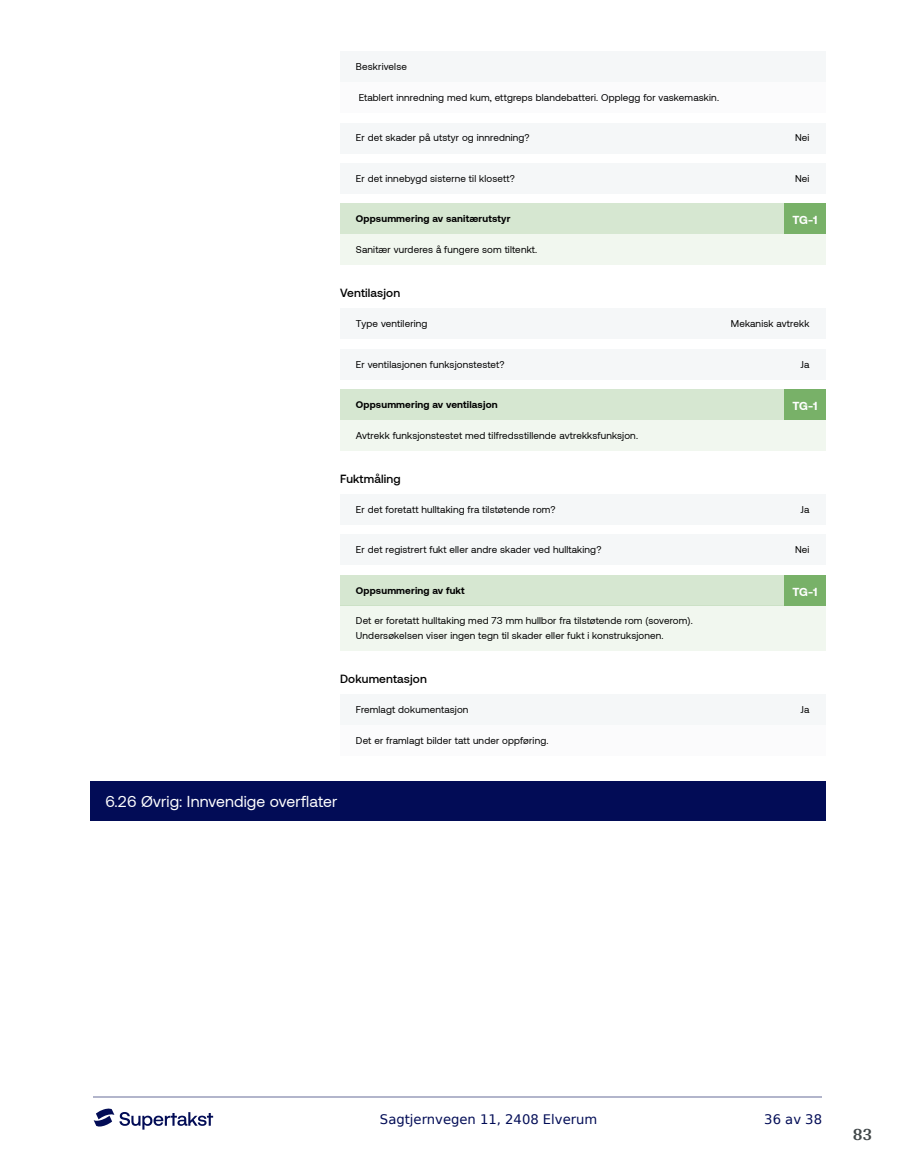
<style>
.page{position:relative;width:915px;height:1172px;background:#fff}
.page>*{position:absolute;margin:0;border:0;box-sizing:border-box;transform-origin:0 0}
.t1{font:700 18px "Arya";color:#414749}
.t2{font:15.75px "Aeonik";letter-spacing:.01em;color:#fff}
.t3{font:13.2px "DejaVu Sans";color:#020c56}
.t4{font:500 11.85px "Aeonik";letter-spacing:.015em;color:#000}
.t5{font:700 11.85px "Aeonik";color:#fff}
.t6{font:9.9px/14.9px "Aeonik";letter-spacing:.015em;color:#000}
.t7{font:700 9.9px "Aeonik";letter-spacing:.015em;color:#000}
</style>
<div class="page">
<hr style="left:93px;top:1097px;width:728px;height:1px;background:#b2b5cb">
<svg style="left:94px;top:1108px;width:119px;height:21px"></svg>
<div style="left:89px;top:781px;width:736px;height:39px;background:#020c56"></div>
<div style="left:340px;top:82px;width:485px;height:31px;background:#f5f7f8"></div>
<div style="left:340px;top:234px;width:485px;height:31px;background:#f1f7ef"></div>
<div style="left:340px;top:420px;width:485px;height:30px;background:#f1f7ef"></div>
<div style="left:340px;top:605px;width:485px;height:46px;background:#f1f7ef"></div>
<div style="left:340px;top:725px;width:485px;height:30px;background:#f5f7f8"></div>
<div style="left:340px;top:52px;width:485px;height:30px;background:#f5f7f8"></div>
<div style="left:340px;top:123px;width:485px;height:30px;background:#f5f7f8"></div>
<div style="left:340px;top:163px;width:485px;height:31px;background:#f5f7f8"></div>
<div style="left:340px;top:204px;width:485px;height:30px;background:#d6e7d1"></div>
<div style="left:783px;top:204px;width:42px;height:30px;background:#78b168"></div>
<div style="left:340px;top:308px;width:485px;height:31px;background:#f5f7f8"></div>
<div style="left:340px;top:349px;width:485px;height:30px;background:#f5f7f8"></div>
<div style="left:340px;top:389px;width:485px;height:31px;background:#d6e7d1"></div>
<div style="left:783px;top:389px;width:42px;height:31px;background:#78b168"></div>
<div style="left:340px;top:494px;width:485px;height:30px;background:#f5f7f8"></div>
<div style="left:340px;top:534px;width:485px;height:31px;background:#f5f7f8"></div>
<div style="left:340px;top:575px;width:485px;height:30px;background:#d6e7d1"></div>
<div style="left:783px;top:575px;width:42px;height:30px;background:#78b168"></div>
<div style="left:340px;top:694px;width:485px;height:31px;background:#f5f7f8"></div>
<p class="t6" style="left:356px;top:60px;width:53px">Beskrivelse</p>
<p class="t6" style="left:358px;top:90px;width:362px">Etablert innredning med kum, ettgreps blandebatteri. Opplegg for vaskemaskin.</p>
<p class="t6" style="left:356px;top:131px;width:175px">Er det skader på utstyr og innredning?</p>
<p class="t6" style="left:794px;top:131px;width:16px">Nei</p>
<p class="t6" style="left:356px;top:171px;width:160px">Er det innebygd sisterne til klosett?</p>
<p class="t6" style="left:794px;top:171px;width:16px">Nei</p>
<p class="t7" style="left:356px;top:213px;width:156px">Oppsummering av sanitærutstyr</p>
<p class="t5" style="left:792px;top:213px;width:27px">TG-1</p>
<p class="t6" style="left:356px;top:242px;width:183px">Sanitær vurderes å fungere som tiltenkt.</p>
<p class="t4" style="left:340px;top:287px;width:62px">Ventilasjon</p>
<p class="t6" style="left:356px;top:316px;width:73px">Type ventilering</p>
<p class="t6" style="left:730px;top:316px;width:80px">Mekanisk avtrekk</p>
<p class="t6" style="left:356px;top:357px;width:150px">Er ventilasjonen funksjonstestet?</p>
<p class="t6" style="left:800px;top:357px;width:10px">Ja</p>
<p class="t7" style="left:356px;top:399px;width:143px">Oppsummering av ventilasjon</p>
<p class="t5" style="left:792px;top:399px;width:27px">TG-1</p>
<p class="t6" style="left:356px;top:428px;width:283px">Avtrekk funksjonstestet med tilfredsstillende avtrekksfunksjon.</p>
<p class="t4" style="left:340px;top:472px;width:62px">Fuktmåling</p>
<p class="t6" style="left:356px;top:502px;width:201px">Er det foretatt hulltaking fra tilstøtende rom?</p>
<p class="t6" style="left:800px;top:502px;width:10px">Ja</p>
<p class="t6" style="left:356px;top:542px;width:247px">Er det registrert fukt eller andre skader ved hulltaking?</p>
<p class="t6" style="left:794px;top:542px;width:16px">Nei</p>
<p class="t7" style="left:356px;top:584px;width:110px">Oppsummering av fukt</p>
<p class="t5" style="left:792px;top:584px;width:27px">TG-1</p>
<p class="t6" style="left:356px;top:613px;width:338px">Det er foretatt hulltaking med 73 mm hullbor fra tilstøtende rom (soverom).<br>Undersøkelsen viser ingen tegn til skader eller fukt i konstruksjonen.</p>
<p class="t4" style="left:340px;top:673px;width:88px">Dokumentasjon</p>
<p class="t6" style="left:356px;top:702px;width:114px">Fremlagt dokumentasjon</p>
<p class="t6" style="left:800px;top:702px;width:10px">Ja</p>
<p class="t6" style="left:356px;top:733px;width:194px">Det er framlagt bilder tatt under oppføring.</p>
<h2 class="t2" style="left:105px;top:793px;width:233px">6.26 Øvrig: Innvendige overflater</h2>
<h3 class="t3" style="left:380px;top:1108px;width:219px">Sagtjernvegen 11, 2408 Elverum</h3>
<h3 class="t3" style="left:764px;top:1108px;width:59px">36 av 38</h3>
<h1 class="t1" style="left:852px;top:1123px;width:21px">83</h1>
</div>
